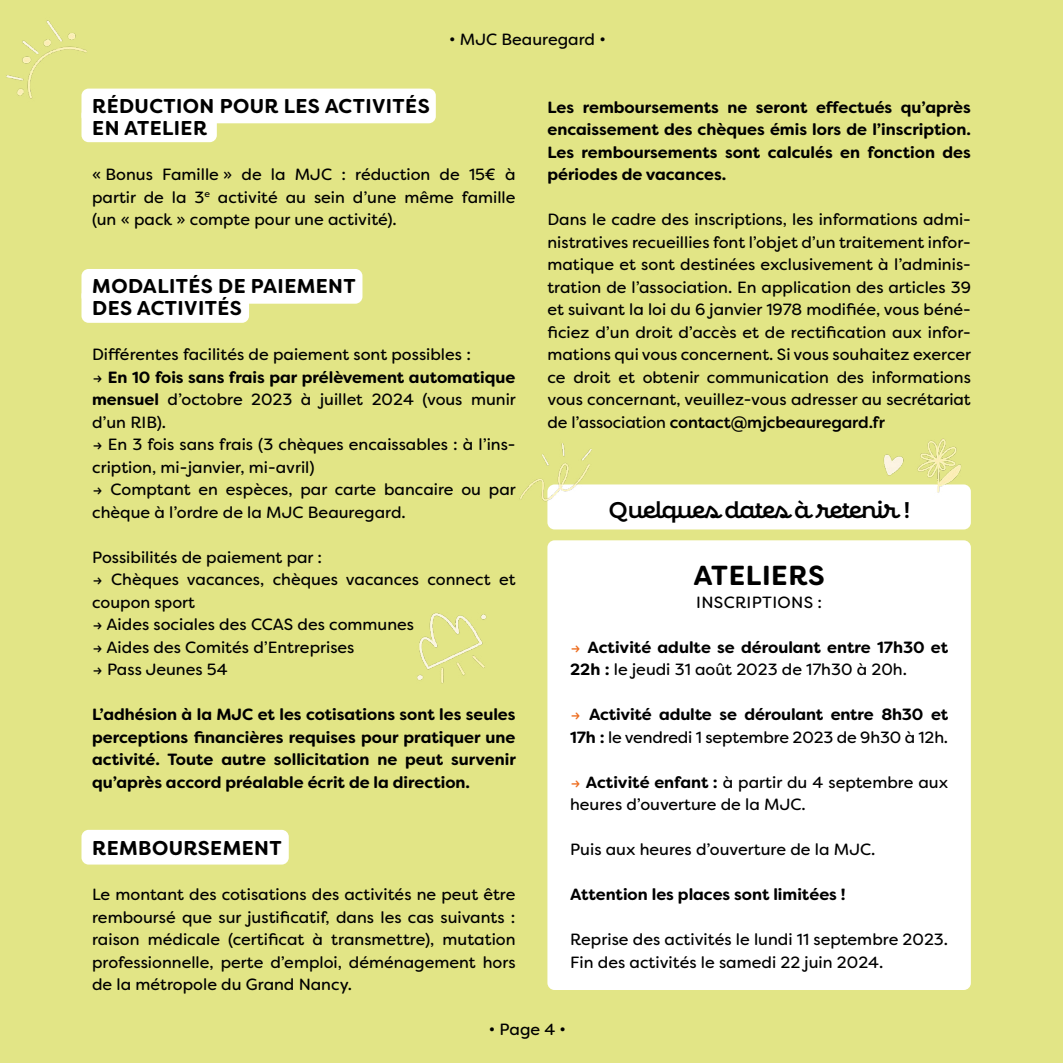
<style>
.page{position:relative;width:1063px;height:1063px;background:#fff}
.page>*{position:absolute;margin:0;border:0;box-sizing:border-box;transform-origin:0 0}
.t1{font:700 27.5px "Filson Soft";letter-spacing:.02em;color:#000}
.t2{font:600 22.5px "Confiteria Script";color:#000}
.t3{font:700 20px/22.5px "Filson Soft";letter-spacing:.02em;color:#000}
.t4{font:16.25px/22.5px "Filson Soft";color:#000}
.t5{font:700 16.25px/22.5px "Filson Soft";color:#000;text-align:justify}
.t6{font:16.25px "Filson Soft";color:#020203}
.t7{font:16.25px "Filson Soft";letter-spacing:.02em;color:#000}
.s1{font-weight:400}
.s2{font-weight:500}
.s3{font-weight:400;color:#ed6b1c}
.s4{color:#ed6b1c}
.s5{font-weight:700}
</style>
<div class="page">
<p class="t6" style="left:449px;top:29px;width:158px">• MJC Beauregard •</p>
<p class="t3" style="left:92px;top:94px;width:339px">RÉDUCTION POUR LES ACTIVITÉS<br>EN ATELIER</p>
<p class="t4" style="left:92px;top:163px;width:425px;text-align:justify">« Bonus Famille » de la MJC : réduction de 15€ à partir de la 3<sup>e</sup> activité au sein d’une même famille (un « pack » compte pour une activité).</p>
<p class="t3" style="left:92px;top:274px;width:265px">MODALITÉS DE PAIEMENT<br>DES ACTIVITÉS</p>
<p class="t4" style="left:92px;top:343px;width:380px">Différentes facilités de paiement sont possibles :</p>
<p class="t5" style="left:92px;top:366px;width:425px"><span class="s1">→</span> En 10 fois sans frais par prélèvement automatique mensuel <span class="s1">d’octobre 2023 à juillet 2024 (vous munir d’un RIB).</span></p>
<p class="t4" style="left:92px;top:433px;width:425px">→ En 3 fois sans frais (3 chèques encaissables : à l’ins&shy;cription, mi-janvier, mi-avril)</p>
<p class="t4" style="left:92px;top:478px;width:425px">→ Comptant en espèces, par carte bancaire ou par chèque à l’ordre de la MJC Beauregard.</p>
<p class="t4" style="left:92px;top:546px;width:231px">Possibilités de paiement par :</p>
<p class="t4" style="left:92px;top:568px;width:425px">→ Chèques vacances, chèques vacances connect et coupon sport</p>
<p class="t4" style="left:92px;top:613px;width:324px">→ Aides sociales des CCAS des communes</p>
<p class="t4" style="left:92px;top:636px;width:264px">→ Aides des Comités d’Entreprises</p>
<p class="t4" style="left:92px;top:658px;width:137px">→ Pass Jeunes 54</p>
<p class="t5" style="left:92px;top:703px;width:425px">L’adhésion à la MJC et les cotisations sont les seules perceptions financières requises pour pratiquer une activité. Toute autre sollicitation ne peut survenir qu’après accord préalable écrit de la direction.</p>
<p class="t3" style="left:92px;top:837px;width:191px">REMBOURSEMENT</p>
<p class="t4" style="left:92px;top:883px;width:425px;text-align:justify">Le montant des cotisations des activités ne peut être remboursé que sur justificatif, dans les cas suivants : raison médicale (certificat à transmettre), mutation professionnelle, perte d’emploi, déménagement hors de la métropole du Grand Nancy.</p>
<p class="t5" style="left:547px;top:96px;width:425px">Les remboursements ne seront effectués qu’après encaissement des chèques émis lors de l’inscription.<br>Les remboursements sont calculés en fonction des périodes de vacances.</p>
<p class="t4" style="left:547px;top:208px;width:425px;text-align:justify">Dans le cadre des inscriptions, les informations admi&shy;nistratives recueillies font l’objet d’un traitement infor&shy;matique et sont destinées exclusivement à l’adminis&shy;tration de l’association. En application des articles 39 et suivant la loi du 6 janvier 1978 modifiée, vous béné&shy;ficiez d’un droit d’accès et de rectification aux infor&shy;mations qui vous concernent. Si vous souhaitez exercer ce droit et obtenir communication des informations vous concernant, veuillez-vous adresser au secrétariat de l’association <span class="s2">contact@mjcbeauregard.fr</span></p>
<h2 class="t2" style="left:607px;top:495px;width:305px">Quelques dates à retenir !</h2>
<h1 class="t1" style="left:694px;top:558px;width:133px">ATELIERS</h1>
<p class="t7" style="left:696px;top:591px;width:128px">INSCRIPTIONS :</p>
<p class="t5" style="left:570px;top:636px;width:380px"><span class="s3">→</span> Activité adulte se déroulant entre 17h30 et<br>22h : <span class="s1">le jeudi 31 août 2023 de 17h30 à 20h.</span></p>
<p class="t5" style="left:570px;top:703px;width:380px"><span class="s3">→</span> Activité adulte se déroulant entre 8h30 et<br>17h : <span class="s1">le vendredi 1 septembre 2023 de 9h30 à 12h.</span></p>
<p class="t4" style="left:570px;top:771px;width:380px"><span class="s4">→</span> <span class="s5">Activité enfant :</span> à partir du 4 septembre aux heures d’ouverture de la MJC.</p>
<p class="t4" style="left:570px;top:838px;width:307px">Puis aux heures d’ouverture de la MJC.</p>
<p class="t5" style="left:570px;top:883px;width:277px">Attention les places sont limitées !</p>
<p class="t4" style="left:570px;top:928px;width:379px">Reprise des activités le lundi 11 septembre 2023.<br>Fin des activités le samedi 22 juin 2024.</p>
<p class="t4" style="left:489px;top:1018px;width:79px">• Page 4 •</p>
</div>
